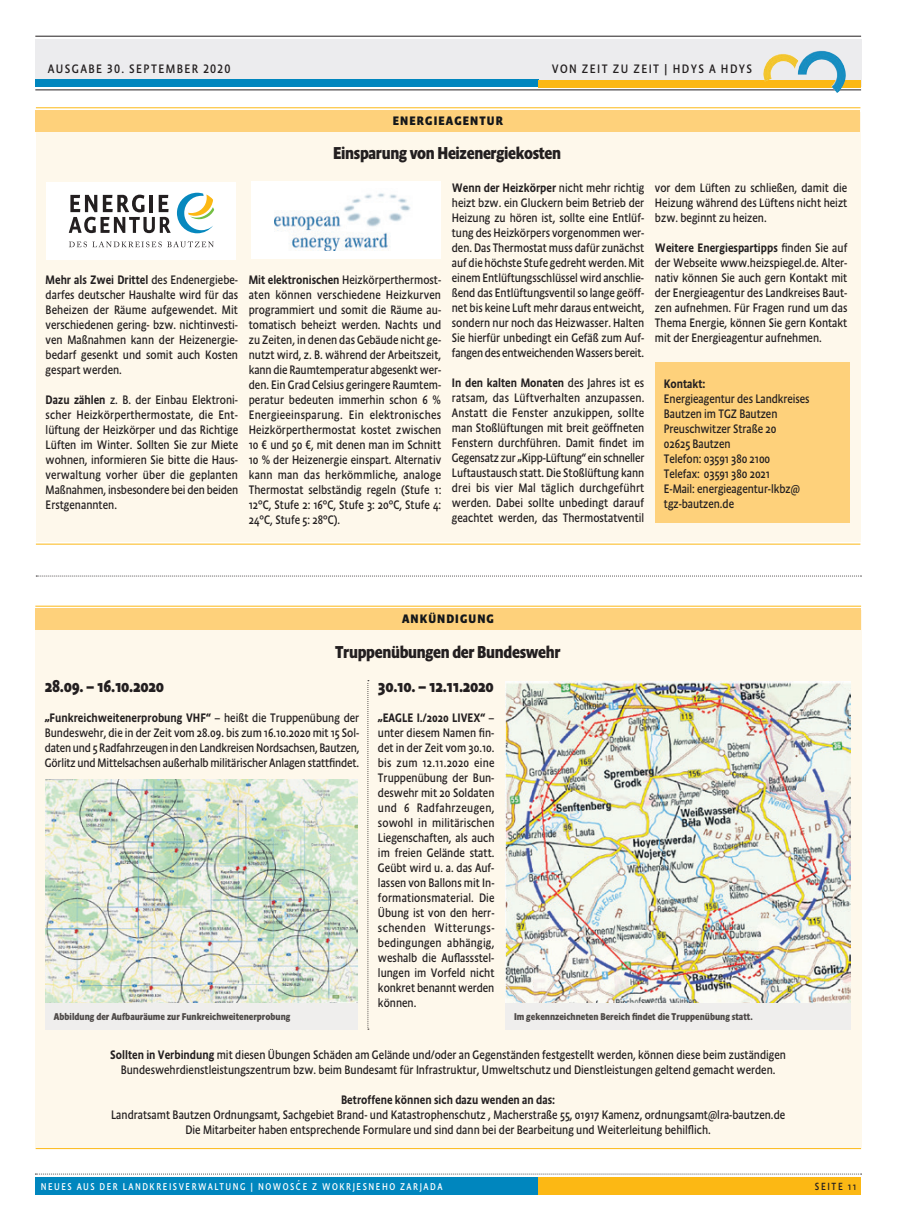
<style>
.page{position:relative;width:897px;height:1230px;background:#fff}
.page>*{position:absolute;margin:0;border:0;box-sizing:border-box;transform-origin:0 0}
.t1{font:700 17.5px "Absara Sans Head OT";letter-spacing:-.02em;color:#231f20;scale:.95 1}
.t2{font:12.5px/15px "Absara Sans Head OT";color:#231f20;text-align:justify;scale:.95 1}
.t3{font:12.5px "Absara Sans Head OT";letter-spacing:.11em;color:#231f20}
.t4{font:500 12.5px "Absara Sans Head OT";color:#231f20;scale:.95 1}
.t5{font:700 12.5px "Absara Sans Head OT";letter-spacing:.085em;color:#14171a}
.t6{font:10.62px "Absara Sans Head OT";letter-spacing:.16em;color:#231f20;scale:.95 1}
.t7{font:700 10px "Absara Sans Head OT";color:#231f20;scale:.95 1}
.t8{font:10px "Absara Sans Head OT";letter-spacing:.16em;color:#fff;scale:.95 1}
.s1{font-weight:500}
</style>
<div class="page">
<div style="left:35px;top:1177px;width:504px;height:17px;background:#0086be"></div>
<div style="left:538px;top:1177px;width:323px;height:18px;background:#fcb814"></div>
<svg style="left:35px;top:1173px;width:827px;height:1px"></svg>
<div style="left:35px;top:39px;width:826px;height:48px;background:#ececee"></div>
<div style="left:35px;top:80px;width:504px;height:7px;background:#0086be"></div>
<div style="left:538px;top:80px;width:323px;height:7px;background:#fcb814"></div>
<hr style="left:35px;top:90px;width:826px;height:1px;background:#231f20">
<hr style="left:35px;top:36px;width:826px;height:1px;background:#231f20">
<img style="left:762px;top:51px;width:85px;height:42px">
<div style="left:35px;top:610px;width:826px;height:537px;background:#fef8eb"></div>
<div style="left:35px;top:608px;width:825px;height:22px;background:#fed17b"></div>
<hr style="left:35px;top:606px;width:826px;height:1px;background:#fcb814">
<hr style="left:36px;top:1148px;width:825px;height:1px;background:#fcb814">
<hr style="left:36px;top:107px;width:824px;height:1px;background:#fcb814">
<div style="left:36px;top:112px;width:824px;height:429px;background:#fef8eb"></div>
<div style="left:36px;top:110px;width:824px;height:21px;background:#fed17b"></div>
<hr style="left:36px;top:544px;width:824px;height:1px;background:#fcb814">
<div style="left:655px;top:362px;width:194px;height:161px;background:#fed17b"></div>
<div style="left:251px;top:181px;width:189px;height:78px;background:#fff"></div>
<img style="left:275px;top:193px;width:136px;height:58px">
<div style="left:47px;top:182px;width:189px;height:78px;background:#fff"></div>
<svg style="left:177px;top:193px;width:37px;height:40px"></svg>
<svg style="left:69px;top:195px;width:102px;height:38px"></svg>
<svg style="left:69px;top:241px;width:145px;height:6px"></svg>
<img style="left:505px;top:681px;width:345px;height:321px">
<svg style="left:36px;top:576px;width:826px;height:1px"></svg>
<div style="left:505px;top:1002px;width:345px;height:27px;background:#ececee"></div>
<img style="left:45px;top:779px;width:312px;height:223px">
<div style="left:45px;top:1002px;width:312px;height:27px;background:#ececee"></div>
<svg style="left:367px;top:680px;width:2px;height:349px"></svg>
<p class="t3" style="left:48px;top:61px;width:184px">AUSGABE 30. SEPTEMBER 2020</p>
<p class="t3" style="left:551px;top:61px;width:202px">VON ZEIT ZU ZEIT | HDYS A HDYS</p>
<p class="t2" style="left:46px;top:272px;width:204px"><span class="s1">Mehr als Zwei Drittel</span> des Endenergiebe&shy;darfes deutscher Haushalte wird für das Beheizen der Räume aufgewendet. Mit verschiedenen gering- bzw. nichtinvesti&shy;ven Maßnahmen kann der Heizenergie&shy;bedarf gesenkt und somit auch Kosten gespart werden.</p>
<p class="t2" style="left:46px;top:392px;width:204px"><span class="s1">Dazu zählen</span> z. B. der Einbau Elektroni&shy;scher Heizkörperthermostate, die Ent&shy;lüftung der Heizkörper und das Richtige Lüften im Winter. Sollten Sie zur Miete wohnen, informieren Sie bitte die Haus&shy;verwaltung vorher über die geplanten Maßnahmen, insbesondere bei den beiden Erstgenannten.</p>
<p class="t5" style="left:393px;top:113px;width:112px">ENERGIEAGENTUR</p>
<h1 class="t1" style="left:333px;top:143px;width:241px">Einsparung von Heizenergiekosten</h1>
<p class="t2" style="left:249px;top:272px;width:204px"><span class="s1">Mit elektronischen</span> Heizkörperthermost&shy;aten können verschiedene Heizkurven programmiert und somit die Räume au&shy;tomatisch beheizt werden. Nachts und zu Zeiten, in denen das Gebäude nicht ge&shy;nutzt wird, z. B. während der Arbeitszeit, kann die Raumtemperatur abgesenkt wer&shy;den. Ein Grad Celsius geringere Raumtem&shy;peratur bedeuten immerhin schon 6 % Energieeinsparung. Ein elektronisches Heizkörperthermostat kostet zwischen 10 € und 50 €, mit denen man im Schnitt 10 % der Heizenergie einspart. Alternativ kann man das herkömmliche, analoge Thermostat selbständig regeln (Stufe 1:<br>12°C, Stufe 2: 16°C, Stufe 3: 20°C, Stufe 4:<br>24°C, Stufe 5: 28°C).</p>
<p class="t2" style="left:452px;top:180px;width:204px"><span class="s1">Wenn der Heizkörper</span> nicht mehr richtig heizt bzw. ein Gluckern beim Betrieb der Heizung zu hören ist, sollte eine Entlüf&shy;tung des Heizkörpers vorgenommen wer&shy;den. Das Thermostat muss dafür zunächst auf die höchste Stufe gedreht werden. Mit einem Entlüftungsschlüssel wird anschlie&shy;ßend das Entlüftungsventil so lange geöff&shy;net bis keine Luft mehr daraus entweicht, sondern nur noch das Heizwasser. Halten Sie hierfür unbedingt ein Gefäß zum Auf&shy;fangen des entweichenden Wassers bereit.</p>
<p class="t2" style="left:452px;top:375px;width:204px"><span class="s1">In den kalten Monaten</span> des Jahres ist es ratsam, das Lüftverhalten anzupassen.<br>Anstatt die Fenster anzukippen, sollte man Stoßlüftungen mit breit geöffneten Fenstern durchführen. Damit findet im Gegensatz zur „Kipp-Lüftung“ ein schneller Luftaustausch statt. Die Stoßlüftung kann drei bis vier Mal täglich durchgeführt werden. Dabei sollte unbedingt darauf geachtet werden, das Thermostatventil</p>
<p class="t2" style="left:655px;top:180px;width:204px">vor dem Lüften zu schließen, damit die Heizung während des Lüftens nicht heizt bzw. beginnt zu heizen.</p>
<p class="t2" style="left:655px;top:240px;width:204px"><span class="s1">Weitere Energiespartipps</span> finden Sie auf der Webseite www.heizspiegel.de. Alter&shy;nativ können Sie auch gern Kontakt mit der Energieagentur des Landkreises Baut&shy;zen aufnehmen. Für Fragen rund um das Thema Energie, können Sie gern Kontakt mit der Energieagentur aufnehmen.</p>
<p class="t4" style="left:664px;top:376px;width:45px">Kontakt:</p>
<p class="t2" style="left:664px;top:391px;width:155px;text-align:left">Energieagentur des Landkreises<br>Bautzen im TGZ Bautzen<br>Preuschwitzer Straße 20<br>02625 Bautzen<br>Telefon: 03591 380 2100<br>Telefax: 03591 380 2021<br>E-Mail: energieagentur-lkbz@ tgz-bautzen.de</p>
<p class="t5" style="left:402px;top:611px;width:93px">ANKÜNDIGUNG</p>
<h1 class="t1" style="left:335px;top:642px;width:239px">Truppenübungen der Bundeswehr</h1>
<h1 class="t1" style="left:45px;top:675px;width:127px">28.09. – 16.10.2020</h1>
<p class="t2" style="left:45px;top:710px;width:333px"><span class="s1">„Funkreichweitenerprobung VHF“</span> – heißt die Truppenübung der Bundeswehr, die in der Zeit vom 28.09. bis zum 16.10.2020 mit 15 Sol&shy;daten und 5 Radfahrzeugen in den Landkreisen Nordsachsen, Bautzen, Görlitz und Mittelsachsen außerhalb militärischer Anlagen stattfindet.</p>
<h1 class="t1" style="left:378px;top:675px;width:123px">30.10. – 12.11.2020</h1>
<p class="t2" style="left:378px;top:710px;width:124px"><span class="s1">„EAGLE I./2020 LIVEX“</span> – unter diesem Namen fin&shy;det in der Zeit vom 30.10. bis zum 12.11.2020 eine Truppenübung der Bun&shy;deswehr mit 20 Soldaten und 6 Radfahrzeugen, sowohl in militärischen Liegenschaften, als auch im freien Gelände statt.<br>Geübt wird u. a. das Auf&shy;lassen von Ballons mit In&shy;formationsmaterial. Die Übung ist von den herr&shy;schenden Witterungs&shy;bedingungen abhängig, weshalb die Auflassstel&shy;lungen im Vorfeld nicht konkret benannt werden können.</p>
<p class="t7" style="left:54px;top:1010px;width:250px">Abbildung der Aufbauräume zur Funkreichweitenerprobung</p>
<p class="t7" style="left:514px;top:1010px;width:253px">Im gekennzeichneten Bereich findet die Truppenübung statt.</p>
<p class="t2" style="left:110px;top:1047px;width:713px;text-align:center"><span class="s1">Sollten in Verbindung</span> mit diesen Übungen Schäden am Gelände und/oder an Gegenständen festgestellt werden, können diese beim zuständigen<br>Bundeswehrdienstleistungszentrum bzw. beim Bundesamt für Infrastruktur, Umweltschutz und Dienstleistungen geltend gemacht werden.</p>
<p class="t4" style="left:341px;top:1092px;width:227px">Betroffene können sich dazu wenden an das:</p>
<p class="t2" style="left:111px;top:1107px;width:711px;text-align:center">Landratsamt Bautzen Ordnungsamt, Sachgebiet Brand- und Katastrophenschutz , Macherstraße 55, 01917 Kamenz, ordnungsamt@lra-bautzen.de<br>Die Mitarbeiter haben entsprechende Formulare und sind dann bei der Bearbeitung und Weiterleitung behilflich.</p>
<p class="t8" style="left:41px;top:1180px;width:424px">NEUES AUS DER LANDKREISVERWALTUNG | NOWOSC´E Z WOKRJESNEHO ZARJADA</p>
<p class="t6" style="left:814px;top:1179px;width:45px">SEITE 11</p>
</div>
